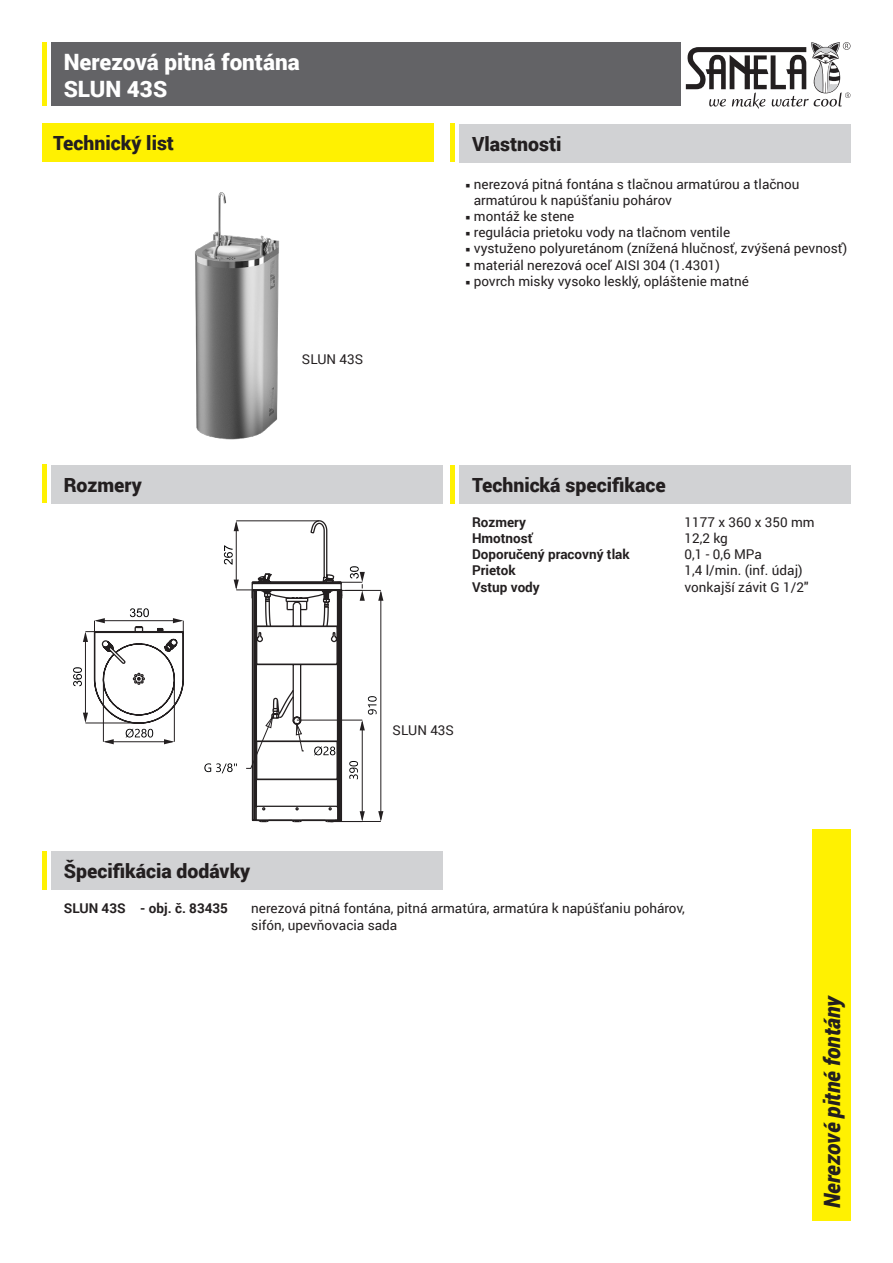
<style>
.page{position:relative;width:893px;height:1263px;background:#fff}
.page>*{position:absolute;margin:0;border:0;box-sizing:border-box;transform-origin:0 0}
.t1{font:900 22.5px "Roboto";color:#fff}
.t2{font:italic 900 22.5px "Roboto";letter-spacing:-.005em;color:#231f20;scale:.95 1}
.t3{font:900 19.5px "Roboto";color:#231f20}
.t4{font:13.5px "Roboto";color:#231f20}
.t5{font:700 13.5px "Roboto";color:#231f20}
</style>
<div class="page">
<div style="left:51px;top:43px;width:629px;height:63px;background:#636366"></div>
<div style="left:459px;top:124px;width:391px;height:38px;background:#d1d2d4"></div>
<div style="left:51px;top:851px;width:391px;height:39px;background:#d1d2d4"></div>
<div style="left:812px;top:829px;width:38px;height:391px;background:#fff101"></div>
<hr style="left:43px;top:43px;width:4px;height:63px;background:#fff101">
<hr style="left:43px;top:851px;width:4px;height:39px;background:#fff101">
<hr style="left:451px;top:123px;width:4px;height:39px;background:#fff101">
<div style="left:51px;top:465px;width:391px;height:39px;background:#d1d2d4"></div>
<hr style="left:43px;top:465px;width:4px;height:38px;background:#fff101">
<svg style="left:686px;top:42px;width:164px;height:67px"></svg>
<div style="left:459px;top:466px;width:391px;height:38px;background:#d1d2d4"></div>
<hr style="left:451px;top:466px;width:4px;height:38px;background:#fff101">
<img style="left:195px;top:192px;width:85px;height:248px">
<div style="left:43px;top:123px;width:391px;height:39px;background:#fff101"></div>
<svg style="left:73px;top:520px;width:310px;height:303px"></svg>
<p class="t1" style="left:64px;top:46px;width:237px">Nerezová pitná fontána</p>
<p class="t1" style="left:64px;top:73px;width:105px">SLUN 43S</p>
<p class="t3" style="left:53px;top:129px;width:122px">Technický list</p>
<p class="t3" style="left:64px;top:471px;width:80px">Rozmery</p>
<p class="t4" style="left:302px;top:350px;width:63px">SLUN 43S</p>
<p class="t3" style="left:472px;top:130px;width:91px">Vlastnosti</p>
<p class="t4" style="left:466px;top:174px;width:335px">○ nerezová pitná fontána s tlačnou armatúrou a tlačnou</p>
<p class="t4" style="left:474px;top:190px;width:200px">armatúrou k napúšťaniu pohárov</p>
<p class="t4" style="left:466px;top:207px;width:110px">○ montáž ke stene</p>
<p class="t4" style="left:466px;top:223px;width:266px">○ regulácia prietoku vody na tlačnom ventile</p>
<p class="t4" style="left:466px;top:239px;width:383px">○ vystuženo polyuretánom (znížená hlučnosť, zvýšená pevnosť)</p>
<p class="t4" style="left:466px;top:255px;width:256px">○ materiál nerezová oceľ AISI 304 (1.4301)</p>
<p class="t4" style="left:466px;top:271px;width:285px">○ povrch misky vysoko lesklý, opláštenie matné</p>
<p class="t3" style="left:472px;top:472px;width:195px">Technická specifikace</p>
<p class="t5" style="left:472px;top:512px;width:55px">Rozmery</p>
<p class="t4" style="left:685px;top:512px;width:131px">1177 x 360 x 350 mm</p>
<p class="t5" style="left:472px;top:529px;width:62px">Hmotnosť</p>
<p class="t4" style="left:685px;top:529px;width:45px">12,2 kg</p>
<p class="t5" style="left:472px;top:545px;width:159px">Doporučený pracovný tlak</p>
<p class="t4" style="left:685px;top:545px;width:79px">0,1 - 0,6 MPa</p>
<p class="t5" style="left:472px;top:561px;width:45px">Prietok</p>
<p class="t4" style="left:685px;top:561px;width:120px">1,4 l/min. (inf. údaj)</p>
<p class="t5" style="left:472px;top:577px;width:69px">Vstup vody</p>
<p class="t4" style="left:685px;top:577px;width:125px">vonkajší závit G 1/2"</p>
<p class="t3" style="left:64px;top:858px;width:188px">Špecifikácia dodávky</p>
<p class="t4" style="left:393px;top:721px;width:63px">SLUN 43S</p>
<p class="t5" style="left:64px;top:899px;width:166px">SLUN 43S - obj. č. 83435</p>
<p class="t4" style="left:251px;top:899px;width:435px">nerezová pitná fontána, pitná armatúra, armatúra k napúšťaniu pohárov,</p>
<p class="t4" style="left:251px;top:915px;width:147px">sifón, upevňovacia sada</p>
<p class="t2" style="left:816px;top:1208px;width:226px;rotate:-90deg">Nerezové pitné fontány</p>
</div>
